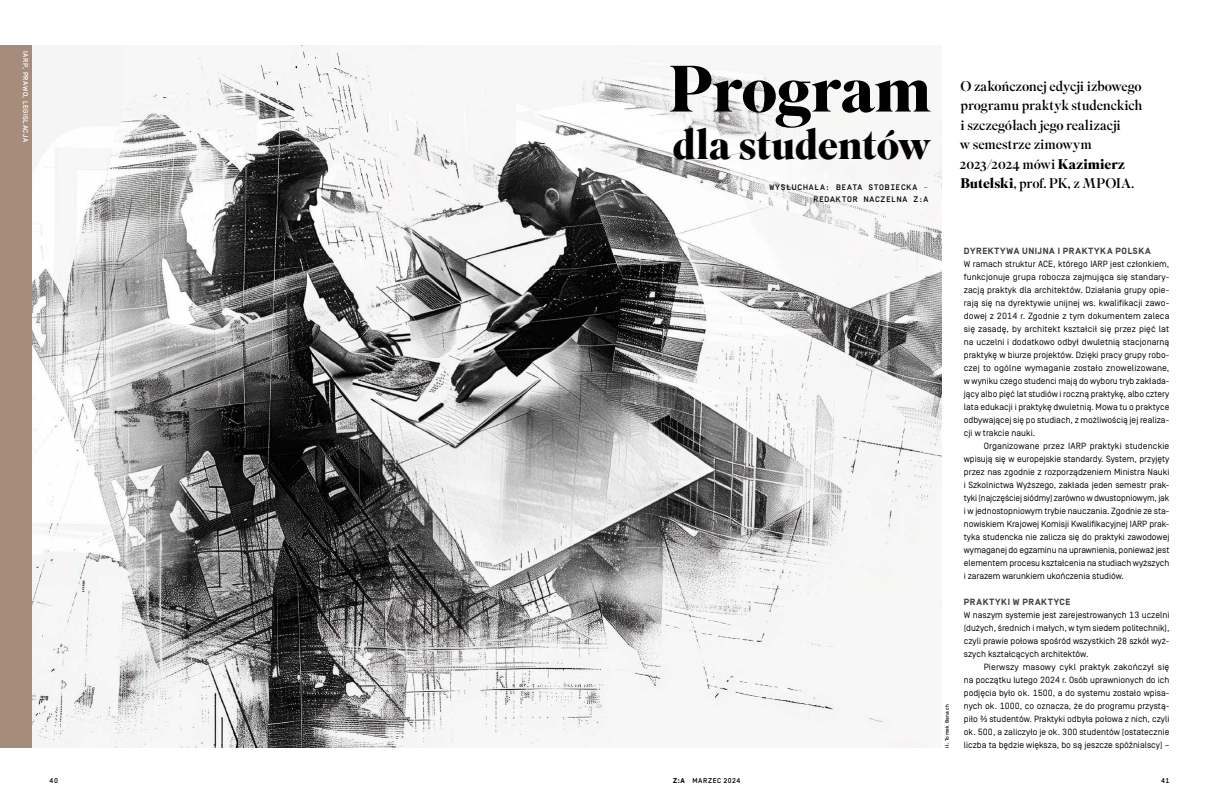
<style>
.page{position:relative;width:1219px;height:811px;background:#fff}
.page>*{position:absolute;margin:0;border:0;box-sizing:border-box;transform-origin:0 0}
.t1{font:700 65.3px "Superior Title";letter-spacing:-.015em;color:#000}
.t2{font:700 41.3px "Superior Title";letter-spacing:-.01em;color:#000}
.t3{font:14px/19.5px "Superior Title";letter-spacing:-.01em;color:#000}
.t4{font:9px/13px "Simplon Norm";color:#000;text-align:justify}
.t5{font:700 9px "Simplon Norm";letter-spacing:.075em;color:#433f3c}
.t6{font:500 8px/12px "Simplon Mono";letter-spacing:.085em;color:#000;text-align:right}
.t7{font:500 7px "Simplon Norm";letter-spacing:.075em;color:#fff}
.t8{font:500 7px "Simplon Norm";letter-spacing:.07em;color:#000}
.t9{font:500 5px "Simplon Norm";letter-spacing:.08em;color:#000}
.s1{font-weight:700}
</style>
<div class="page">
<img style="left:0;top:45px;width:942px;height:703px">
<div style="left:0;top:45px;width:31px;height:702px;background:#a58c7b"></div>
<p class="t7" style="left:29px;top:51px;width:93px;rotate:90deg">IARP, PRAWO, LEGISLACJA</p>
<h1 class="t1" style="left:669px;top:48px;width:264px">Program</h1>
<h2 class="t2" style="left:672px;top:118px;width:261px">dla studentów</h2>
<p class="t6" style="left:769px;top:181px;width:161px">WYSŁUCHAŁA: BEATA STOBIECKA –<br>REDAKTOR NACZELNA Z:A</p>
<h3 class="t3" style="left:960px;top:77px;width:184px">O zakończonej edycji izbowego programu praktyk studenckich i szczegółach jego realizacji<br>w semestrze zimowym<br>2023/2024 mówi <span class="s1">Kazimierz<br>Butelski</span>, prof. PK, z MPOIA.</h3>
<p class="t9" style="left:944px;top:747px;width:45px;rotate:-90deg"><span class="s1">il.</span> Tomek Banach</p>
<p class="t5" style="left:964px;top:246px;width:188px">DYREKTYWA UNIJNA I PRAKTYKA POLSKA</p>
<p class="t4" style="left:964px;top:257px;width:207px">W ramach struktur ACE, którego IARP jest członkiem, funkcjonuje grupa robocza zajmująca się standary&shy;zacją praktyk dla architektów. Działania grupy opie&shy;rają się na dyrektywie unijnej ws. kwalifikacji zawo&shy;dowej z 2014 r. Zgodnie z tym dokumentem zaleca się zasadę, by architekt kształcił się przez pięć lat na uczelni i dodatkowo odbył dwuletnią stacjonarną praktykę w biurze projektów. Dzięki pracy grupy robo&shy;czej to ogólne wymaganie zostało znowelizowane, w wyniku czego studenci mają do wyboru tryb zakłada&shy;jący albo pięć lat studiów i roczną praktykę, albo cztery lata edukacji i praktykę dwuletnią. Mowa tu o praktyce odbywającej się po studiach, z możliwością jej realiza&shy;cji w trakcie nauki.</p>
<p class="t4" style="left:964px;top:439px;width:207px;text-indent:20px">Organizowane przez IARP praktyki studenckie wpisują się w europejskie standardy. System, przyjęty przez nas zgodnie z rozporządzeniem Ministra Nauki i Szkolnictwa Wyższego, zakłada jeden semestr prak&shy;tyki (najczęściej siódmy) zarówno w dwustopniowym, jak i w jednostopniowym trybie nauczania. Zgodnie ze sta&shy;nowiskiem Krajowej Komisji Kwalifikacyjnej IARP prak&shy;tyka studencka nie zalicza się do praktyki zawodowej wymaganej do egzaminu na uprawnienia, ponieważ jest elementem procesu kształcenia na studiach wyższych i zarazem warunkiem ukończenia studiów.</p>
<p class="t5" style="left:964px;top:597px;width:108px">PRAKTYKI W PRAKTYCE</p>
<p class="t4" style="left:964px;top:608px;width:207px">W naszym systemie jest zarejestrowanych 13 uczelni (dużych, średnich i małych, w tym siedem politechnik), czyli prawie połowa spośród wszystkich 28 szkół wyż&shy;szych kształcących architektów.</p>
<p class="t4" style="left:964px;top:660px;width:207px;text-indent:20px">Pierwszy masowy cykl praktyk zakończył się na początku lutego 2024 r. Osób uprawnionych do ich podjęcia było ok. 1500, a do systemu zostało wpisa&shy;nych ok. 1000, co oznacza, że do programu przystą&shy;piło ⅔ studentów. Praktyki odbyła połowa z nich, czyli ok. 500, a zaliczyło je ok. 300 studentów (ostatecznie liczba ta będzie większa, bo są jeszcze spóźnialscy) –</p>
<p class="t8" style="left:50px;top:777px;width:10px">40</p>
<p class="t8" style="left:673px;top:777px;width:69px"><span class="s1">Z:A</span> MARZEC 2024</p>
<p class="t8" style="left:1161px;top:777px;width:10px">41</p>
</div>
